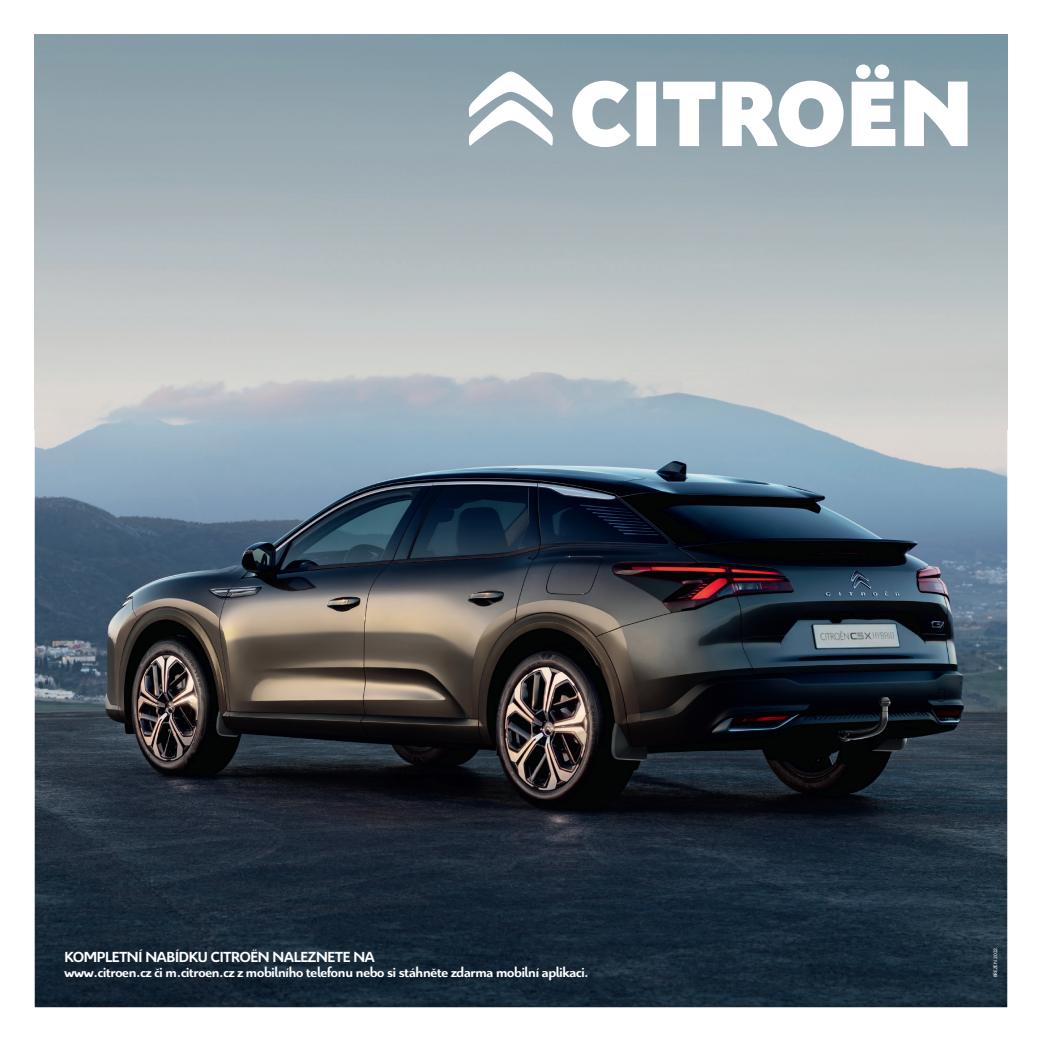
<style>
.page{position:relative;width:1042px;height:1042px;background:#fff}
.page>*{position:absolute;margin:0;border:0;box-sizing:border-box;transform-origin:0 0}
.t1{font:700 15.75px "Citroen";letter-spacing:-.015em;color:#fff}
.t2{font:700 14.88px "Citroen";letter-spacing:-.015em;color:#fff}
.t3{font:5.25px "Citroen";color:#fff}
</style>
<div class="page">
<img style="left:35px;top:429px;width:972px;height:578px">
<svg style="left:572px;top:64px;width:395px;height:83px"></svg>
<svg style="left:469px;top:72px;width:84px;height:74px"></svg>
<p class="t1" style="left:64px;top:947px;width:312px">KOMPLETNÍ NABÍDKU CITROËN NALEZNETE NA</p>
<p class="t2" style="left:64px;top:964px;width:526px">www.citroen.cz či m.citroen.cz z mobilního telefonu nebo si stáhněte zdarma mobilní aplikaci.</p>
<p class="t3" style="left:992px;top:977px;width:33px;rotate:-90deg">BŘEZEN 2022.</p>
</div>
